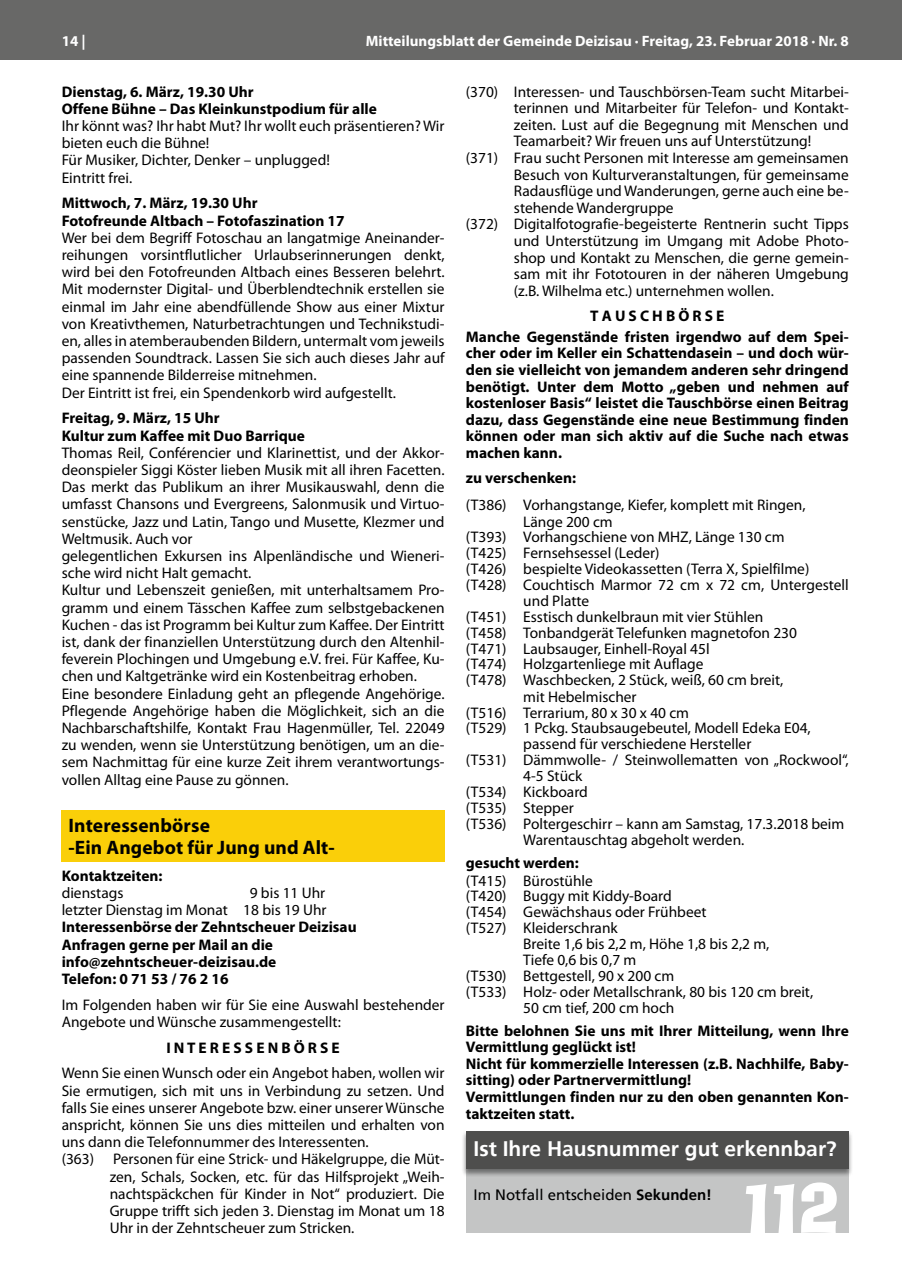
<style>
.page{position:relative;width:902px;height:1280px;background:#fff}
.page>*{position:absolute;margin:0;border:0;box-sizing:border-box;transform-origin:0 0}
.t1{font:66.45px "Ad Lib BT";color:#fff}
.t2{font:700 21px "Frutiger";color:#fff}
.t3{font:700 19.5px/22.2px "Myriad Pro";letter-spacing:.005em;color:#010101}
.t4{font:15.3px/17.2px "Myriad Pro";color:#000}
.t5{font:700 15.3px/16.6px "Myriad Pro";color:#000}
.t6{font:700 15px "Myriad Pro";color:#fff}
.t7{font:15px "Frutiger";color:#000}
.s1{font-weight:700}
</style>
<div class="page">
<div style="left:0;top:0;width:901px;height:60px;background:#686867"></div>
<div style="left:62px;top:810px;width:383px;height:51px;background:#facf09"></div>
<div style="left:466px;top:1131px;width:382px;height:101px;background:#c4c5c5"></div>
<div style="left:461px;top:1130px;width:392px;height:47px;background:#000;opacity:.45"></div>
<div style="left:466px;top:1131px;width:382px;height:38px;background:#4e4e4d"></div>
<p class="t6" style="left:62px;top:31px;width:25px">14 |</p>
<p class="t6" style="left:366px;top:31px;width:484px">Mitteilungsblatt der Gemeinde Deizisau · Freitag, 23. Februar 2018 · Nr. 8</p>
<p class="t5" style="left:62px;top:82px;width:317px;line-height:17.2px">Dienstag, 6. März, 19.30 Uhr<br>Offene Bühne – Das Kleinkunstpodium für alle</p>
<p class="t4" style="left:62px;top:117px;width:384px">Ihr könnt was? Ihr habt Mut? Ihr wollt euch präsentieren? Wir bieten euch die Bühne!<br>Für Musiker, Dichter, Denker – unplugged!<br>Eintritt frei.</p>
<p class="t5" style="left:62px;top:194px;width:284px;line-height:17.2px">Mittwoch, 7. März, 19.30 Uhr<br>Fotofreunde Altbach – Fotofaszination 17</p>
<p class="t4" style="left:62px;top:229px;width:384px">Wer bei dem Begriff Fotoschau an langatmige Aneinander&shy;reihungen vorsintflutlicher Urlaubserinnerungen denkt, wird bei den Fotofreunden Altbach eines Besseren belehrt.<br>Mit modernster Digital- und Überblendtechnik erstellen sie einmal im Jahr eine abendfüllende Show aus einer Mixtur von Kreativthemen, Naturbetrachtungen und Technikstudi&shy;en, alles in atemberaubenden Bildern, untermalt vom jeweils passenden Soundtrack. Lassen Sie sich auch dieses Jahr auf eine spannende Bilderreise mitnehmen.<br>Der Eintritt ist frei, ein Spendenkorb wird aufgestellt.</p>
<p class="t5" style="left:62px;top:409px;width:245px;line-height:17.2px">Freitag, 9. März, 15 Uhr<br>Kultur zum Kaffee mit Duo Barrique</p>
<p class="t4" style="left:62px;top:444px;width:384px">Thomas Reil, Conférencier und Klarinettist, und der Akkor&shy;deonspieler Siggi Köster lieben Musik mit all ihren Facetten.<br>Das merkt das Publikum an ihrer Musikauswahl, denn die umfasst Chansons und Evergreens, Salonmusik und Virtuo&shy;senstücke, Jazz und Latin, Tango und Musette, Klezmer und Weltmusik. Auch vor<br>gelegentlichen Exkursen ins Alpenländische und Wieneri&shy;sche wird nicht Halt gemacht.<br>Kultur und Lebenszeit genießen, mit unterhaltsamem Pro&shy;gramm und einem Tässchen Kaffee zum selbstgebackenen Kuchen - das ist Programm bei Kultur zum Kaffee. Der Eintritt ist, dank der finanziellen Unterstützung durch den Altenhil&shy;feverein Plochingen und Umgebung e.V. frei. Für Kaffee, Ku&shy;chen und Kaltgetränke wird ein Kostenbeitrag erhoben.<br>Eine besondere Einladung geht an pflegende Angehörige.<br>Pflegende Angehörige haben die Möglichkeit, sich an die Nachbarschaftshilfe, Kontakt Frau Hagenmüller, Tel. 22049 zu wenden, wenn sie Unterstützung benötigen, um an die&shy;sem Nachmittag für eine kurze Zeit ihrem verantwortungs&shy;vollen Alltag eine Pause zu gönnen.</p>
<p class="t3" style="left:68px;top:814px;width:268px">Interessenbörse<br>-Ein Angebot für Jung und Alt-</p>
<p class="t5" style="left:62px;top:867px;width:102px">Kontaktzeiten:</p>
<p class="t4" style="left:62px;top:884px;width:63px">dienstags</p>
<p class="t4" style="left:466px;top:83px;width:384px">(370) Interessen- und Tauschbörsen-Team sucht Mitarbei-</p>
<p class="t4" style="left:514px;top:99px;width:336px">terinnen und Mitarbeiter für Telefon- und Kontakt-</p>
<p class="t4" style="left:514px;top:116px;width:336px">zeiten. Lust auf die Begegnung mit Menschen und</p>
<p class="t4" style="left:514px;top:132px;width:299px">Teamarbeit? Wir freuen uns auf Unterstützung!</p>
<p class="t4" style="left:466px;top:149px;width:384px">(371) Frau sucht Personen mit Interesse am gemeinsamen</p>
<p class="t4" style="left:514px;top:166px;width:336px">Besuch von Kulturveranstaltungen, für gemeinsame</p>
<p class="t4" style="left:514px;top:182px;width:336px">Radausflüge und Wanderungen, gerne auch eine be-</p>
<p class="t4" style="left:514px;top:199px;width:161px">stehende Wandergruppe</p>
<p class="t4" style="left:466px;top:215px;width:384px">(372) Digitalfotografie-begeisterte Rentnerin sucht Tipps</p>
<p class="t4" style="left:514px;top:232px;width:336px">und Unterstützung im Umgang mit Adobe Photo-</p>
<p class="t4" style="left:514px;top:249px;width:336px">shop und Kontakt zu Menschen, die gerne gemein-</p>
<p class="t4" style="left:514px;top:265px;width:336px">sam mit ihr Fototouren in der näheren Umgebung</p>
<p class="t4" style="left:514px;top:282px;width:261px">(z.B. Wilhelma etc.) unternehmen wollen.</p>
<p class="t5" style="left:466px;top:305px;width:384px;line-height:20.9px;text-align:center">T AUS C H B Ö RSE<br>Manche Gegenstände fristen irgendwo auf dem Spei-</p>
<p class="t5" style="left:466px;top:344px;width:384px;text-align:justify">cher oder im Keller ein Schattendasein – und doch wür&shy;den sie vielleicht von jemandem anderen sehr dringend benötigt. Unter dem Motto „geben und nehmen auf kostenloser Basis“ leistet die Tauschbörse einen Beitrag dazu, dass Gegenstände eine neue Bestimmung finden können oder man sich aktiv auf die Suche nach etwas machen kann.</p>
<p class="t5" style="left:466px;top:469px;width:112px">zu verschenken:</p>
<p class="t4" style="left:466px;top:496px;width:341px">(T386) Vorhangstange, Kiefer, komplett mit Ringen,</p>
<p class="t4" style="left:523px;top:513px;width:91px">Länge 200 cm</p>
<p class="t4" style="left:466px;top:528px;width:320px">(T393) Vorhangschiene von MHZ, Länge 130 cm</p>
<p class="t4" style="left:466px;top:544px;width:195px">(T425) Fernsehsessel (Leder)</p>
<p class="t4" style="left:466px;top:560px;width:345px">(T426) bespielte Videokassetten (Terra X, Spielfilme)</p>
<p class="t4" style="left:466px;top:576px;width:384px">(T428) Couchtisch Marmor 72 cm x 72 cm, Untergestell</p>
<p class="t4" style="left:523px;top:592px;width:67px">und Platte</p>
<p class="t4" style="left:466px;top:608px;width:299px">(T451) Esstisch dunkelbraun mit vier Stühlen</p>
<p class="t4" style="left:466px;top:624px;width:332px">(T458) Tonbandgerät Telefunken magnetofon 230</p>
<p class="t4" style="left:466px;top:640px;width:245px">(T471) Laubsauger, Einhell-Royal 45l</p>
<p class="t4" style="left:466px;top:655px;width:239px">(T474) Holzgartenliege mit Auflage</p>
<p class="t4" style="left:466px;top:671px;width:319px">(T478) Waschbecken, 2 Stück, weiß, 60 cm breit,</p>
<p class="t4" style="left:523px;top:688px;width:115px">mit Hebelmischer</p>
<p class="t4" style="left:466px;top:703px;width:225px">(T516) Terrarium, 80 x 30 x 40 cm</p>
<p class="t4" style="left:466px;top:719px;width:346px">(T529) 1 Pckg. Staubsaugebeutel, Modell Edeka E04,</p>
<p class="t4" style="left:523px;top:735px;width:229px">passend für verschiedene Hersteller</p>
<p class="t4" style="left:466px;top:751px;width:384px">(T531) Dämmwolle- / Steinwollematten von „Rockwool“,</p>
<p class="t4" style="left:523px;top:767px;width:60px">4-5 Stück</p>
<p class="t4" style="left:466px;top:783px;width:123px">(T534) Kickboard</p>
<p class="t4" style="left:466px;top:799px;width:109px">(T535) Stepper</p>
<p class="t4" style="left:466px;top:815px;width:380px">(T536) Poltergeschirr – kann am Samstag, 17.3.2018 beim</p>
<p class="t4" style="left:523px;top:830px;width:222px">Warentauschtag abgeholt werden.</p>
<p class="t5" style="left:466px;top:854px;width:114px">gesucht werden:</p>
<p class="t4" style="left:466px;top:872px;width:242px;line-height:15.8px">(T415) Bürostühle<br>(T420) Buggy mit Kiddy-Board (T454) Gewächshaus oder Frühbeet (T527) Kleiderschrank</p>
<p class="t4" style="left:523px;top:935px;width:247px">Breite 1,6 bis 2,2 m, Höhe 1,8 bis 2,2 m,</p>
<p class="t4" style="left:523px;top:951px;width:114px">Tiefe 0,6 bis 0,7 m</p>
<p class="t4" style="left:466px;top:967px;width:210px">(T530) Bettgestell, 90 x 200 cm</p>
<p class="t4" style="left:466px;top:983px;width:349px">(T533) Holz- oder Metallschrank, 80 bis 120 cm breit,</p>
<p class="t4" style="left:523px;top:999px;width:153px">50 cm tief, 200 cm hoch</p>
<p class="t5" style="left:466px;top:1022px;width:384px">Bitte belohnen Sie uns mit Ihrer Mitteilung, wenn Ihre Vermittlung geglückt ist!<br>Nicht für kommerzielle Interessen (z.B. Nachhilfe, Baby&shy;sitting) oder Partnervermittlung!<br>Vermittlungen finden nur zu den oben genannten Kon&shy;taktzeiten statt.</p>
<h2 class="t2" style="left:473px;top:1137px;width:364px">Ist Ihre Hausnummer gut erkennbar?</h2>
<p class="t7" style="left:473px;top:1186px;width:240px">Im Notfall entscheiden <span class="s1">Sekunden!</span></p>
<h1 class="t1" style="left:735px;top:1167px;width:108px">112</h1>
<p class="t4" style="left:62px;top:884px;width:266px;text-align:right">9 bis 11 Uhr<br>letzter Dienstag im Monat 18 bis 19 Uhr</p>
<p class="t5" style="left:62px;top:918px;width:296px;line-height:17.2px">Interessenbörse der Zehntscheuer Deizisau<br>Anfragen gerne per Mail an die info@zehntscheuer-deizisau.de<br>Telefon: 0 71 53 / 76 2 16</p>
<p class="t4" style="left:62px;top:996px;width:384px">Im Folgenden haben wir für Sie eine Auswahl bestehender<br>Angebote und Wünsche zusammengestellt:</p>
<p class="t5" style="left:166px;top:1039px;width:173px">I N T ERESSE N B Ö RSE</p>
<p class="t4" style="left:62px;top:1064px;width:384px">Wenn Sie einen Wunsch oder ein Angebot haben, wollen wir</p>
<p class="t4" style="left:62px;top:1081px;width:384px">Sie ermutigen, sich mit uns in Verbindung zu setzen. Und</p>
<p class="t4" style="left:62px;top:1099px;width:384px">falls Sie eines unserer Angebote bzw. einer unserer Wünsche</p>
<p class="t4" style="left:62px;top:1116px;width:384px">anspricht, können Sie uns dies mitteilen und erhalten von</p>
<p class="t4" style="left:62px;top:1133px;width:308px">uns dann die Telefonnummer des Interessenten.</p>
<p class="t4" style="left:62px;top:1150px;width:384px">(363) Personen für eine Strick- und Häkelgruppe, die Müt-</p>
<p class="t4" style="left:110px;top:1167px;width:336px">zen, Schals, Socken, etc. für das Hilfsprojekt „Weih-</p>
<p class="t4" style="left:110px;top:1185px;width:336px">nachtspäckchen für Kinder in Not“ produziert. Die</p>
<p class="t4" style="left:110px;top:1202px;width:336px">Gruppe trifft sich jeden 3. Dienstag im Monat um 18</p>
<p class="t4" style="left:110px;top:1219px;width:246px">Uhr in der Zehntscheuer zum Stricken.</p>
</div>
